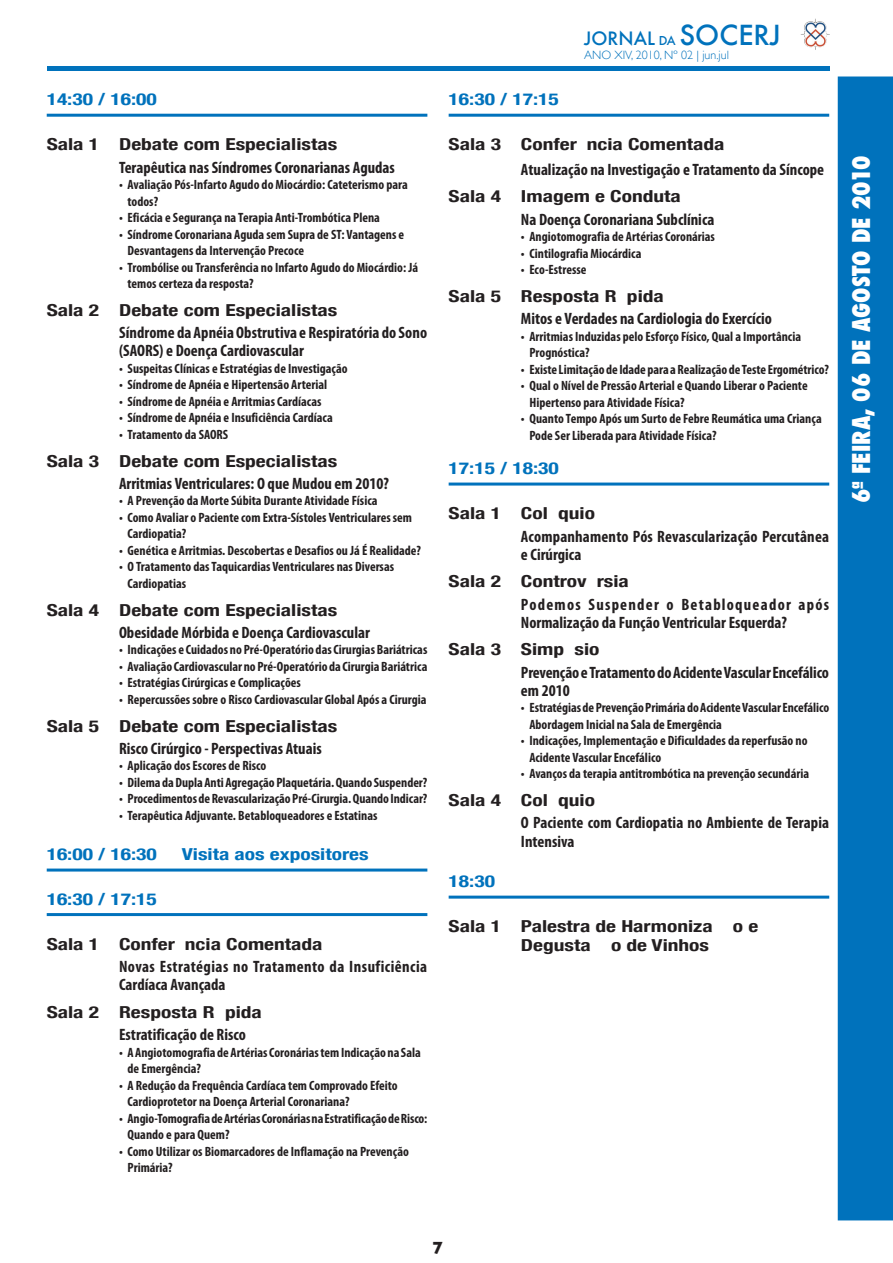
<style>
.page{position:relative;width:893px;height:1263px;background:#fff}
.page>*{position:absolute;margin:0;border:0;box-sizing:border-box;transform-origin:0 0}
.t1{font:500 27px "Futura";color:#0072bc}
.t2{font:800 condensed 24px "Futura";color:#fff}
.t3{font:500 18px "Futura";color:#0072bc}
.t4{font:700 18px "Gill Sans";color:#231f20}
.t5{font:700 condensed 16.5px/18px "Myriad Pro";color:#231f20}
.t6{font:700 condensed 16.5px/18.8px "Helvetica Neue";color:#231f20;scale:1.3 1}
.t7{font:700 condensed 16.5px "Helvetica Neue";color:#0072bc;scale:1.3 1}
.t8{font:700 condensed 16.5px/18px "Myriad Pro";letter-spacing:.03em;color:#231f20}
.t9{font:700 condensed 13.5px/16.5px "Myriad Pro";color:#231f20}
.t10{font:300 12px "Gill Sans";color:#0072bc}
.s1{font-size:12px}
</style>
<div class="page">
<hr style="left:47px;top:66px;width:782px;height:4px;background:#0072bc">
<img style="left:800px;top:18px;width:30px;height:32px">
<hr style="left:47px;top:114px;width:380px;height:3px;background:#0072bc">
<hr style="left:47px;top:868px;width:380px;height:3px;background:#0072bc">
<hr style="left:47px;top:913px;width:380px;height:3px;background:#0072bc">
<hr style="left:449px;top:114px;width:380px;height:3px;background:#0072bc">
<hr style="left:449px;top:482px;width:380px;height:3px;background:#0072bc">
<hr style="left:449px;top:896px;width:380px;height:3px;background:#0072bc">
<div style="left:838px;top:77px;width:55px;height:1143px;background:#0072bc"></div>
<p class="t7" style="left:47px;top:89px;width:86px">14:30 / 16:00</p>
<p class="t6" style="left:47px;top:135px;width:225px">Sala 1 Debate com Especialistas</p>
<p class="t5" style="left:119px;top:158px;width:277px">Terapêutica nas Síndromes Coronarianas Agudas</p>
<p class="t9" style="left:128px;top:176px;width:282px;text-indent:-9px">• Avaliação Pós-Infarto Agudo do Miocárdio: Cateterismo para todos?</p>
<p class="t9" style="left:119px;top:209px;width:262px">• Eficácia e Segurança na Terapia Anti-Trombótica Plena</p>
<p class="t9" style="left:128px;top:226px;width:278px;text-indent:-9px">• Síndrome Coronariana Aguda sem Supra de ST: Vantagens e<br>Desvantagens da Intervenção Precoce</p>
<p class="t9" style="left:128px;top:259px;width:292px;text-indent:-9px">• Trombólise ou Transferência no Infarto Agudo do Miocárdio: Já temos certeza da resposta?</p>
<p class="t6" style="left:47px;top:300px;width:225px">Sala 2 Debate com Especialistas</p>
<p class="t5" style="left:119px;top:323px;width:310px">Síndrome da Apnéia Obstrutiva e Respiratória do Sono (SAORS) e Doença Cardiovascular</p>
<p class="t9" style="left:119px;top:360px;width:230px">• Suspeitas Clínicas e Estratégias de Investigação</p>
<p class="t9" style="left:119px;top:376px;width:210px">• Síndrome de Apnéia e Hipertensão Arterial</p>
<p class="t9" style="left:119px;top:393px;width:204px">• Síndrome de Apnéia e Arritmias Cardíacas</p>
<p class="t9" style="left:119px;top:409px;width:215px">• Síndrome de Apnéia e Insuficiência Cardíaca</p>
<p class="t9" style="left:119px;top:426px;width:111px">• Tratamento da SAORS</p>
<p class="t6" style="left:47px;top:451px;width:225px">Sala 3 Debate com Especialistas</p>
<p class="t5" style="left:119px;top:474px;width:271px">Arritmias Ventriculares: O que Mudou em 2010?</p>
<p class="t9" style="left:119px;top:492px;width:260px">• A Prevenção da Morte Súbita Durante Atividade Física</p>
<p class="t9" style="left:128px;top:509px;width:286px;text-indent:-9px">• Como Avaliar o Paciente com Extra-Sístoles Ventriculares sem<br>Cardiopatia?</p>
<p class="t9" style="left:119px;top:542px;width:304px">• Genética e Arritmias. Descobertas e Desafios ou Já É Realidade?</p>
<p class="t9" style="left:128px;top:558px;width:268px;text-indent:-9px">• O Tratamento dasTaquicardias Ventriculares nas Diversas<br>Cardiopatias</p>
<p class="t6" style="left:47px;top:600px;width:225px">Sala 4 Debate com Especialistas</p>
<p class="t5" style="left:119px;top:623px;width:252px">Obesidade Mórbida e Doença Cardiovascular</p>
<p class="t9" style="left:119px;top:641px;width:310px">• Indicações e Cuidados no Pré-Operatório dasCirurgias Bariátricas</p>
<p class="t9" style="left:119px;top:658px;width:310px">• Avaliação Cardiovascular no Pré-Operatório da CirurgiaBariátrica</p>
<p class="t9" style="left:119px;top:674px;width:183px">• Estratégias Cirúrgicas e Complicações</p>
<p class="t9" style="left:119px;top:691px;width:309px">• Repercussões sobre o Risco Cardiovascular Global Após a Cirurgia</p>
<p class="t6" style="left:47px;top:716px;width:225px">Sala 5 Debate com Especialistas</p>
<p class="t5" style="left:119px;top:739px;width:204px">Risco Cirúrgico - Perspectivas Atuais</p>
<p class="t9" style="left:119px;top:757px;width:149px">• Aplicação dos Escores de Risco</p>
<p class="t9" style="left:119px;top:774px;width:310px">• Dilema daDupla Anti Agregação Plaquetária.Quando Suspender?</p>
<p class="t9" style="left:119px;top:790px;width:310px">• Procedimentos deRevascularização Pré-Cirurgia.Quando Indicar?</p>
<p class="t9" style="left:119px;top:807px;width:260px">• Terapêutica Adjuvante. Betabloqueadores e Estatinas</p>
<p class="t7" style="left:47px;top:844px;width:86px">16:00 / 16:30</p>
<p class="t7" style="left:182px;top:844px;width:145px">Visita aos expositores</p>
<p class="t7" style="left:47px;top:889px;width:86px">16:30 / 17:15</p>
<p class="t6" style="left:47px;top:934px;width:214px">Sala 1 Conferência Comentada</p>
<p class="t8" style="left:119px;top:957px;width:310px">Novas Estratégias no Tratamento da Insuficiência<br>Cardíaca Avançada</p>
<p class="t6" style="left:47px;top:1002px;width:167px">Sala 2 Resposta Rápida</p>
<p class="t5" style="left:119px;top:1025px;width:128px">Estratificação de Risco</p>
<p class="t9" style="left:128px;top:1043px;width:295px;text-indent:-9px">• A Angiotomografia de ArtériasCoronáriastemIndicação na Sala de Emergência?</p>
<p class="t9" style="left:128px;top:1076px;width:272px;text-indent:-9px">• A Redução da Frequência Cardíaca tem Comprovado Efeito<br>Cardioprotetor na Doença Arterial Coronariana?</p>
<p class="t9" style="left:128px;top:1109px;width:301px;text-indent:-8px">• Angio-TomografiadeArtériasCoronáriasnaEstratificaçãodeRisco:<br>Quando e para Quem?</p>
<p class="t9" style="left:128px;top:1142px;width:283px;text-indent:-9px">• Como Utilizar os Biomarcadores de Inflamação na Prevenção<br>Primária?</p>
<h3 class="t3" style="left:584px;top:26px;width:93px">JORNAL <span class="s1">DA</span></h3>
<h1 class="t1" style="left:680px;top:17px;width:103px">SOCERJ</h1>
<p class="t10" style="left:584px;top:48px;width:146px">ANO XIV, 2010, Nº 02 | jun.jul</p>
<p class="t7" style="left:449px;top:89px;width:86px">16:30 / 17:15</p>
<p class="t6" style="left:449px;top:135px;width:214px">Sala 3 Conferência Comentada</p>
<p class="t5" style="left:521px;top:160px;width:305px">Atualização na Investigação e Tratamento da Síncope</p>
<p class="t6" style="left:449px;top:187px;width:180px">Sala 4 Imagem e Conduta</p>
<p class="t5" style="left:521px;top:210px;width:195px">Na Doença Coronariana Subclínica</p>
<p class="t9" style="left:521px;top:228px;width:196px">• Angiotomografia de Artérias Coronárias</p>
<p class="t9" style="left:521px;top:244px;width:122px">• Cintilografia Miocárdica</p>
<p class="t9" style="left:521px;top:261px;width:67px">• Eco-Estresse</p>
<p class="t6" style="left:449px;top:286px;width:167px">Sala 5 Resposta Rápida</p>
<p class="t5" style="left:521px;top:309px;width:252px">Mitos e Verdades na Cardiologia do Exercício</p>
<p class="t9" style="left:529px;top:327px;width:273px;text-indent:-9px">• Arritmias Induzidas pelo Esforço Físico, Qual a Importância<br>Prognóstica?</p>
<p class="t9" style="left:521px;top:360px;width:310px">• Existe Limitação de Idade para aRealização deTeste Ergométrico?</p>
<p class="t9" style="left:529px;top:377px;width:280px;text-indent:-9px">• Qual o Nível de Pressão Arterial e Quando Liberar o Paciente<br>Hipertenso para Atividade Física?</p>
<p class="t9" style="left:529px;top:410px;width:294px;text-indent:-9px">• Quanto Tempo Após um Surto de Febre Reumática uma Criança<br>Pode Ser Liberada para Atividade Física?</p>
<p class="t7" style="left:449px;top:458px;width:86px">17:15 / 18:30</p>
<p class="t6" style="left:449px;top:504px;width:114px">Sala 1 Colóquio</p>
<p class="t5" style="left:521px;top:527px;width:310px">Acompanhamento Pós Revascularização Percutânea e Cirúrgica</p>
<p class="t6" style="left:449px;top:572px;width:140px">Sala 2 Controvérsia</p>
<p class="t5" style="left:521px;top:595px;width:310px">Podemos Suspender o Betabloqueador após<br>Normalização da Função Ventricular Esquerda?</p>
<p class="t6" style="left:449px;top:640px;width:118px">Sala 3 Simpósio</p>
<p class="t5" style="left:521px;top:663px;width:310px">Prevenção e Tratamento do Acidente Vascular Encefálico em 2010</p>
<p class="t9" style="left:529px;top:699px;width:301px;text-indent:-8px">• EstratégiasdePrevençãoPrimáriadoAcidenteVascularEncefálico<br>Abordagem Inicial na Sala de Emergência</p>
<p class="t9" style="left:529px;top:732px;width:280px;text-indent:-9px">• Indicações, Implementação e Dificuldades da reperfusão no<br>Acidente Vascular Encefálico</p>
<p class="t9" style="left:521px;top:765px;width:290px">• Avanços da terapia antitrombótica na prevenção secundária</p>
<p class="t6" style="left:449px;top:790px;width:114px">Sala 4 Colóquio</p>
<p class="t5" style="left:521px;top:813px;width:310px;line-height:18.8px">O Paciente com Cardiopatia no Ambiente de Terapia<br>Intensiva</p>
<p class="t7" style="left:449px;top:871px;width:37px">18:30</p>
<p class="t6" style="left:521px;top:917px;width:184px;text-indent:-72px">Sala 1 Palestra de Harmonização e<br>Degustação de Vinhos</p>
<h2 class="t2" style="left:845px;top:503px;width:350px;rotate:-90deg">6ª Feira, 06 de agosto de 2010</h2>
<h2 class="t2" style="left:845px;top:435px;width:214px;rotate:-90deg">Notícias / Eventos</h2>
<h3 class="t4" style="left:433px;top:1237px;width:12px">7</h3>
</div>
